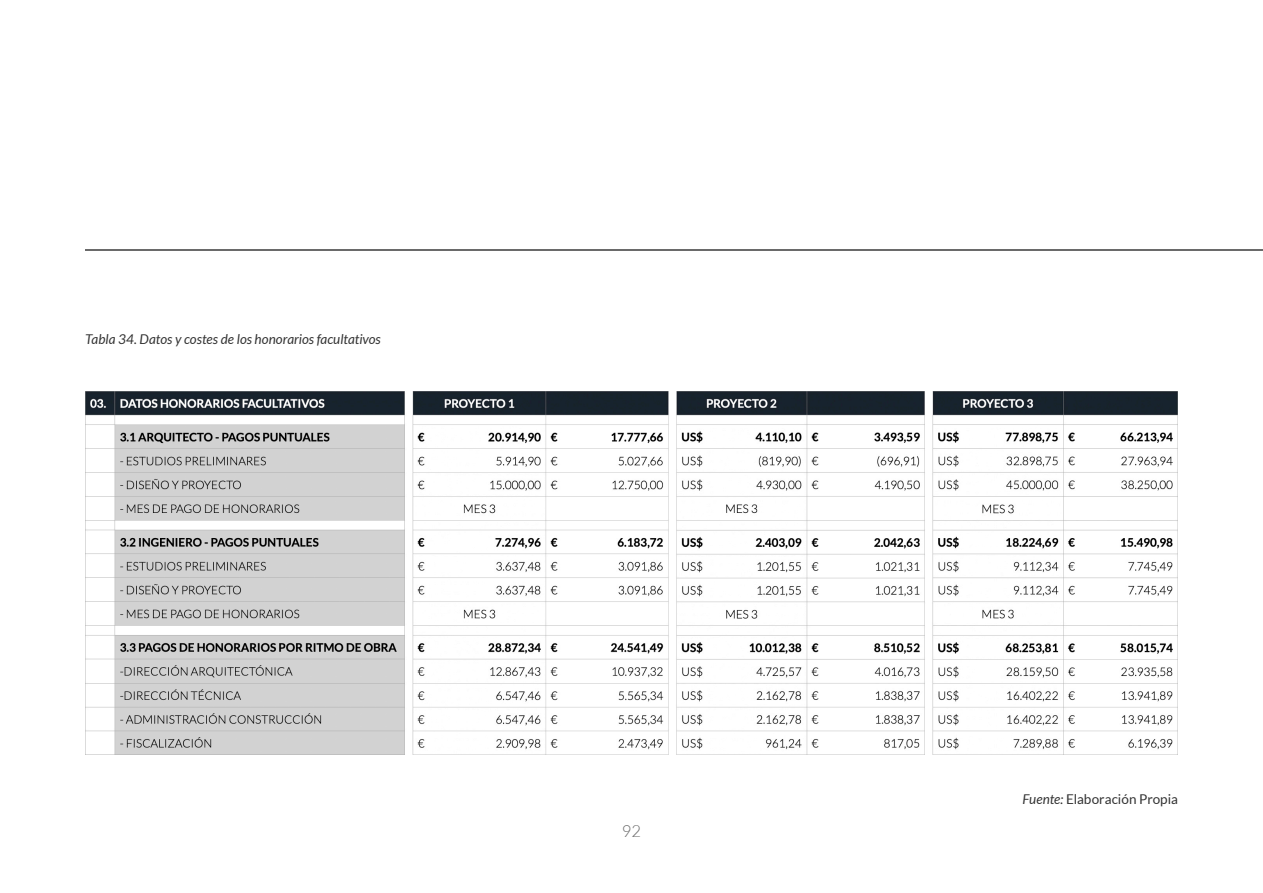
<style>
.page{position:relative;width:1263px;height:893px;background:#fff}
.page>*{position:absolute;margin:0;border:0;box-sizing:border-box;transform-origin:0 0}
.t1{font:300 16.5px "Lato";color:#6a6a6a}
.t2{font:italic 13.5px "Lato";color:#333}
.t3{font:13.5px "Lato";color:#333}
.s1{font-style:italic}
</style>
<div class="page">
<hr style="left:85px;top:250px;width:1178px;height:1px;background:#6a6a6a">
<img style="left:85px;top:391px;width:1092px;height:363px">
<p class="t2" style="left:85px;top:332px;width:297px">Tabla 34. Datos y costes de los honorarios facultativos</p>
<p class="t1" style="left:622px;top:822px;width:21px">92</p>
<p class="t3" style="left:1022px;top:792px;width:157px"><span class="s1">Fuente:</span> Elaboración Propia</p>
</div>
